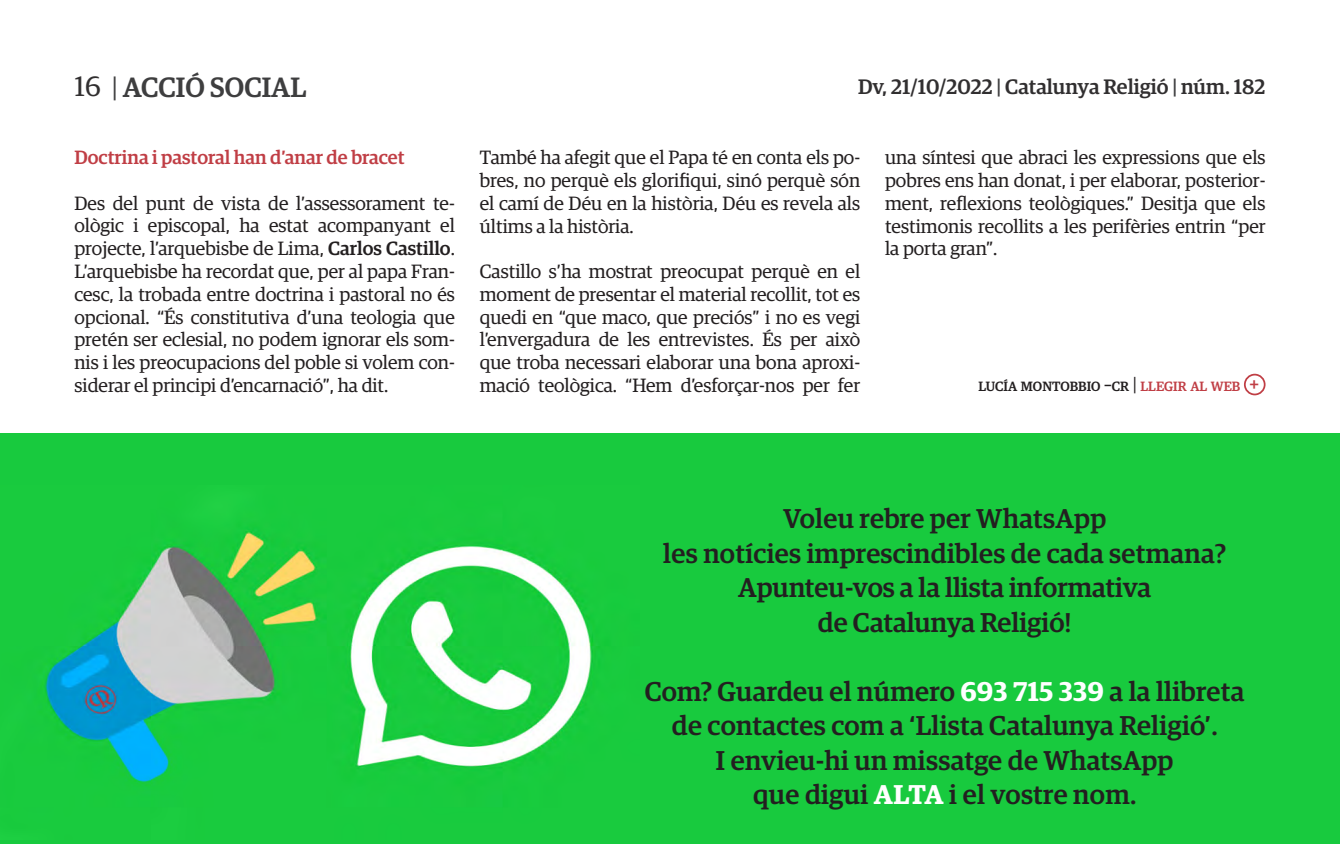
<style>
.page{position:relative;width:1340px;height:844px;background:#fff}
.page>*{position:absolute;margin:0;border:0;box-sizing:border-box;transform-origin:0 0}
.t1{font:500 28px "Guardian Egyp";color:#3e3e3f}
.t2{font:500 27.3px/34.5px "Guardian Egyp";letter-spacing:.01em;color:#231f20;text-align:center}
.t3{font:500 21px "Guardian Egyp";color:#312f30}
.t4{font:19.25px/22.8px "Guardian Egyp";color:#231f20;text-align:justify}
.t5{font:500 19.25px "Guardian Egyp";color:#c03e45}
.t6{font:500 19.25px "Guardian Egyp";color:#c03e45}
.t7{font:500 13.47px "Guardian Egyp";color:#231f20}
.s1{font-weight:400;color:#312f30}
.s2{font-weight:400}
.s3{color:#3e3e3f}
.s4{font-weight:500}
.s5{font-size:19.25px}
.s6{font-weight:400;font-size:19.25px}
.s7{color:#c03e45}
.s8{font-weight:600;color:#fff}
</style>
<div class="page">
<div style="left:1243px;top:373px;width:22px;height:22px;border:2px solid #c03e45;border-radius:50%"></div>
<div style="left:0;top:433px;width:1339px;height:410px;background:#18ca3e"></div>
<img style="left:45px;top:531px;width:548px;height:251px">
<h1 class="t1" style="left:74px;top:67px;width:233px"><span class="s1">16</span> <span class="s2">|</span> ACCIÓ SOCIAL</h1>
<p class="t3" style="left:858px;top:71px;width:409px">Dv, 21/10/2022 <span class="s3">|</span> Catalunya Religió <span class="s3">|</span> núm. 182</p>
<p class="t5" style="left:74px;top:144px;width:332px">Doctrina i pastoral han d’anar de bracet</p>
<p class="t4" style="left:74px;top:190px;width:382px">Des del punt de vista de l’assessorament te&shy;ològic i episcopal, ha estat acompanyant el projecte, l’arquebisbe de Lima, <span class="s4">Carlos Castillo</span>.<br>L’arquebisbe ha recordat que, per al papa Fran&shy;cesc, la trobada entre doctrina i pastoral no és opcional. “És constitutiva d’una teologia que pretén ser eclesial, no podem ignorar els som&shy;nis i les preocupacions del poble si volem con&shy;siderar el principi d’encarnació”, ha dit.</p>
<p class="t4" style="left:480px;top:145px;width:382px">També ha afegit que el Papa té en conta els po&shy;bres, no perquè els glorifiqui, sinó perquè són el camí de Déu en la història, Déu es revela als últims a la història.</p>
<p class="t4" style="left:480px;top:259px;width:382px">Castillo s’ha mostrat preocupat perquè en el moment de presentar el material recollit, tot es quedi en “que maco, que preciós” i no es vegi l’envergadura de les entrevistes. És per això que troba necessari elaborar una bona aproxi&shy;mació teològica. “Hem d’esforçar-nos per fer</p>
<p class="t4" style="left:885px;top:145px;width:382px">una síntesi que abraci les expressions que els pobres ens han donat, i per elaborar, posterior&shy;ment, reflexions teològiques.” Desitja que els testimonis recollits a les perifèries entrin “per la porta gran”.</p>
<p class="t7" style="left:978px;top:376px;width:263px">LUCÍA MONTOBBIO <span class="s5">–</span>CR <span class="s6">|</span> <span class="s7">LLEGIR AL WEB</span></p>
<p class="t6" style="left:1249px;top:370px;width:12px">+</p>
<p class="t2" style="left:663px;top:499px;width:564px">Voleu rebre per WhatsApp<br>les notícies imprescindibles de cada setmana?<br>Apunteu-vos a la llista informativa<br>de Catalunya Religió!</p>
<p class="t2" style="left:645px;top:671px;width:601px">Com? Guardeu el número <span class="s8">693 715 339</span> a la llibreta de contactes com a ‘Llista Catalunya Religió’.<br>I envieu-hi un missatge de WhatsApp<br>que digui <span class="s8">ALTA</span> i el vostre nom.</p>
</div>
